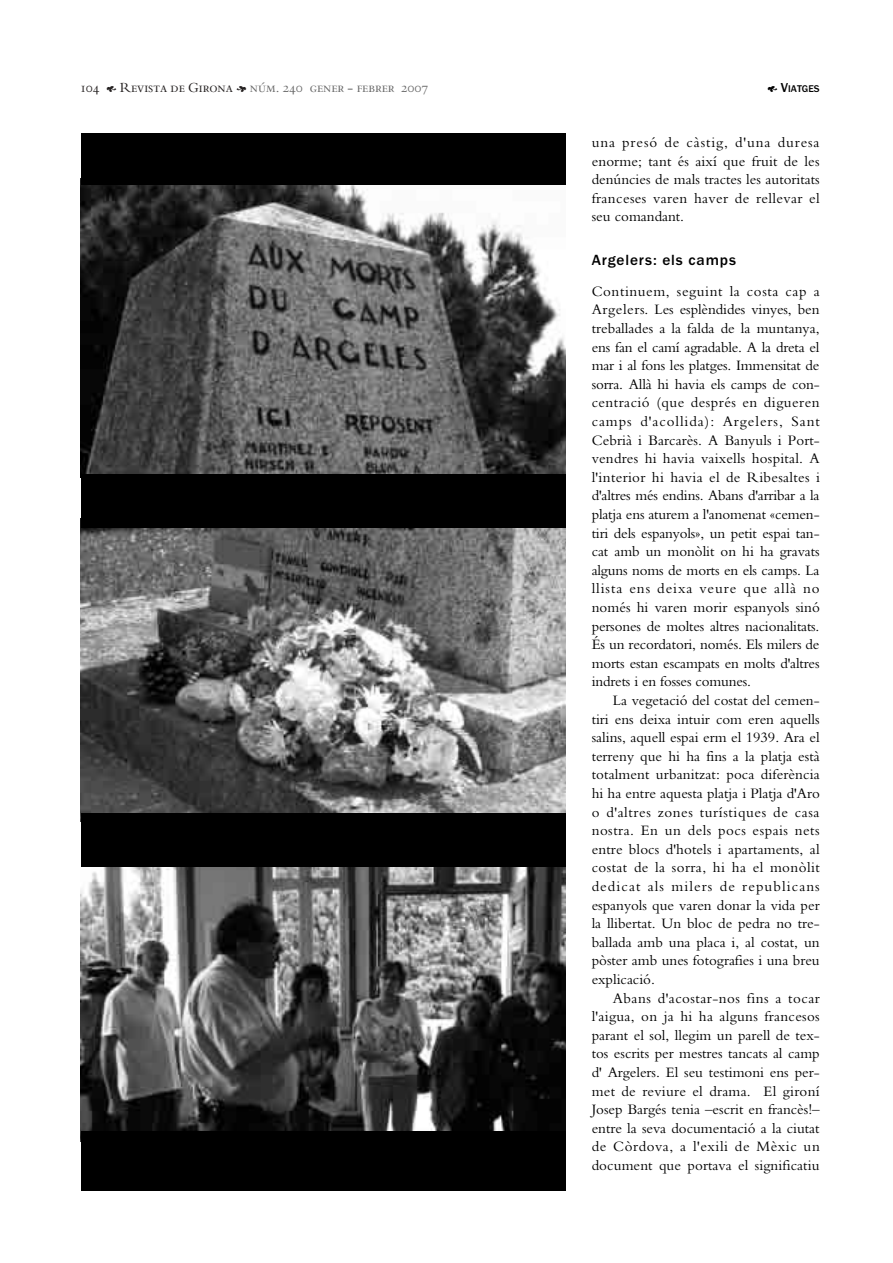
<style>
.page{position:relative;width:893px;height:1263px;background:#fff}
.page>*{position:absolute;margin:0;border:0;box-sizing:border-box;transform-origin:0 0}
.t1{font:700 15.3px "Franklin Gothic";letter-spacing:.06em;color:#000}
.t2{font:15px/18.6px "Bembo";color:#000;text-align:justify}
.t3{font:13.5px "Bergamo Sm Caps";color:#666}
.t4{font:700 10.2px "Franklin Gothic";color:#000}
.s1{color:#231f1f}
.s2{font-family:"Botanical";color:#231f1f}
.s3{font-family:"Botanical";font-weight:400;font-size:13.5px}
.s4{font-size:13.5px}
</style>
<div class="page">
<img style="left:81px;top:528px;width:485px;height:286px">
<img style="left:81px;top:867px;width:485px;height:264px">
<div style="left:81px;top:814px;width:485px;height:53px;background:#000"></div>
<div style="left:81px;top:1131px;width:485px;height:60px;background:#000"></div>
<img style="left:81px;top:185px;width:485px;height:289px">
<div style="left:81px;top:474px;width:485px;height:54px;background:#000"></div>
<div style="left:81px;top:133px;width:485px;height:52px;background:#000"></div>
<p class="t3" style="left:81px;top:80px;width:348px"><span class="s1">104</span> <span class="s2">E</span> <span class="s1">Revista de Girona</span> <span class="s2">F</span> núm. 240 gener - febrer 2007</p>
<p class="t4" style="left:767px;top:85px;width:54px"><span class="s3">E</span> <span class="s4">V</span>IATGES</p>
<p class="t2" style="left:591px;top:134px;width:229px">una presó de càstig, d'una duresa enorme; tant és així que fruit de les denúncies de mals tractes les autoritats franceses varen haver de rellevar el seu comandant.</p>
<p class="t1" style="left:591px;top:254px;width:146px">Argelers: els camps</p>
<p class="t2" style="left:591px;top:283px;width:230px">Continuem, seguint la costa cap a Argelers. Les esplèndides vinyes, ben treballades a la falda de la muntanya, ens fan el camí agradable. A la dreta el mar i al fons les platges. Immensitat de sorra. Allà hi havia els camps de con&shy;centració (que després en digueren camps d'acollida): Argelers, Sant Cebrià i Barcarès. A Banyuls i Port&shy;vendres hi havia vaixells hospital. A l'interior hi havia el de Ribesaltes i d'altres més endins. Abans d'arribar a la platja ens aturem a l'anomenat «cemen&shy;tiri dels espanyols», un petit espai tan&shy;cat amb un monòlit on hi ha gravats alguns noms de morts en els camps. La llista ens deixa veure que allà no només hi varen morir espanyols sinó persones de moltes altres nacionalitats.<br>És un recordatori, només. Els milers de morts estan escampats en molts d'altres indrets i en fosses comunes.</p>
<p class="t2" style="left:591px;top:692px;width:230px;text-indent:21px">La vegetació del costat del cemen&shy;tiri ens deixa intuir com eren aquells salins, aquell espai erm el 1939. Ara el terreny que hi ha fins a la platja està totalment urbanitzat: poca diferència hi ha entre aquesta platja i Platja d'Aro o d'altres zones turístiques de casa nostra. En un dels pocs espais nets entre blocs d'hotels i apartaments, al costat de la sorra, hi ha el monòlit dedicat als milers de republicans espanyols que varen donar la vida per la llibertat. Un bloc de pedra no tre&shy;ballada amb una placa i, al costat, un pòster amb unes fotografies i una breu explicació.</p>
<p class="t2" style="left:591px;top:990px;width:230px;text-indent:21px">Abans d'acostar-nos fins a tocar l'aigua, on ja hi ha alguns francesos parant el sol, llegim un parell de tex&shy;tos escrits per mestres tancats al camp d' Argelers. El seu testimoni ens per&shy;met de reviure el drama. El gironí Josep Bargés tenia –escrit en francès!– entre la seva documentació a la ciutat de Còrdova, a l'exili de Mèxic un document que portava el significatiu</p>
</div>
